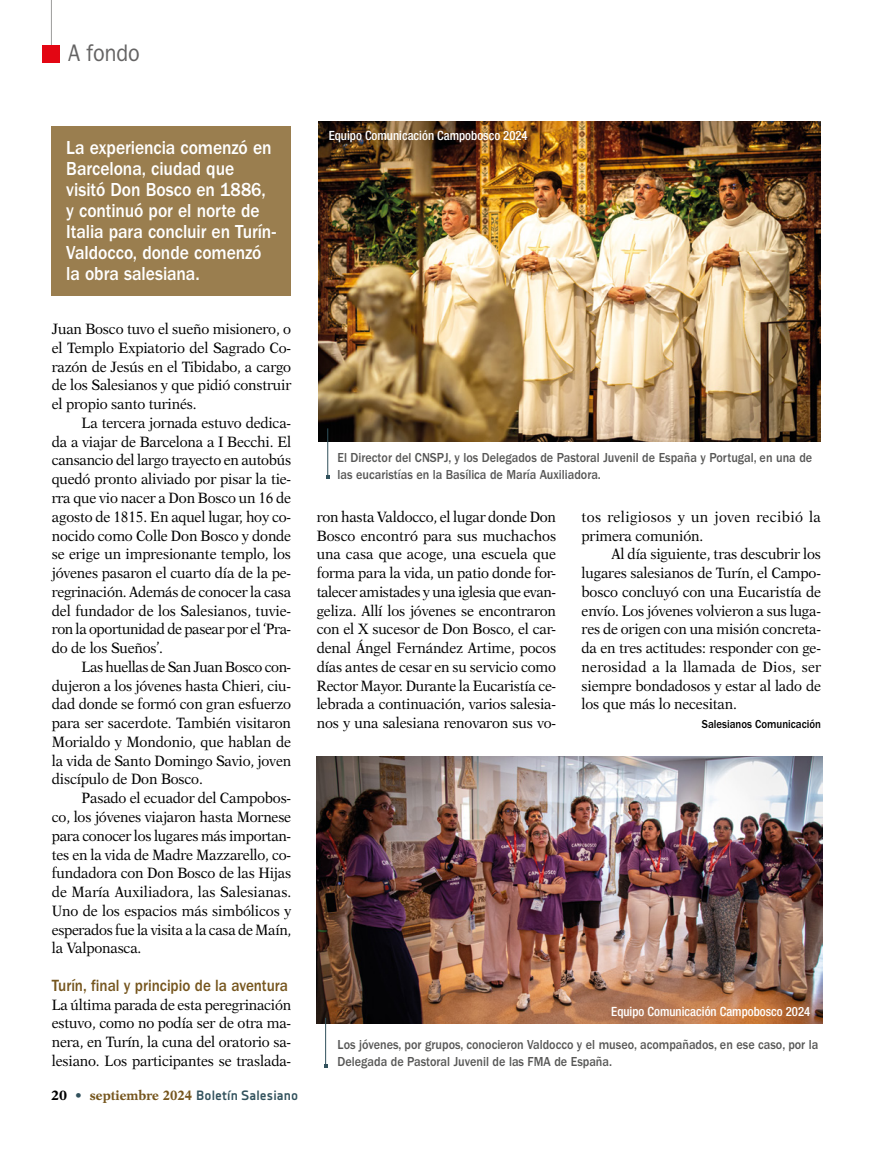
<style>
.page{position:relative;width:872px;height:1149px;background:#fff}
.page>*{position:absolute;margin:0;border:0;box-sizing:border-box;transform-origin:0 0}
.t1{font:24px "ITC Franklin Gothic Std";color:#646363;scale:.9 1}
.t2{font:500 19.5px/21px "ITC Franklin Gothic Std";letter-spacing:-.005em;color:#fff;scale:.9 1}
.t3{font:500 16.8px "ITC Franklin Gothic Std";letter-spacing:-.005em;color:#76561e;scale:.9 1}
.t4{font:15px/18.8px "New Aster LT Std";letter-spacing:-.01em;color:#000;text-align:justify;scale:.92 1}
.t5{font:15px/18.8px "New Aster LT Std";letter-spacing:.025em;color:#000;scale:.92 1}
.t6{font:500 13.5px/16.5px "ITC Franklin Gothic Std";color:#575756;scale:.9 1}
.t7{font:700 13.5px "Decima Nova Pro";letter-spacing:.01em;color:#31515c}
.t8{font:500 condensed 12.75px "Helvetica Neue LT Std";color:#fff}
.t9{font:500 12px "ITC Franklin Gothic Std";color:#000;scale:.9 1}
.s1{font-family:"New Aster LT Std";color:#000}
.s2{font-family:"New Aster LT Std"}
.s3{font-family:"New Aster LT Std";color:#76561e}
</style>
<div class="page">
<img style="left:318px;top:122px;width:503px;height:319px">
<img style="left:316px;top:756px;width:506px;height:266px">
<div style="left:51px;top:126px;width:240px;height:169px;background:#9a7e4f"></div>
<hr style="left:327px;top:428px;width:1px;height:48px;background:#31515c">
<hr style="left:325px;top:1017px;width:1px;height:48px;background:#31515c">
<hr style="left:51px;top:0;width:1px;height:53px;background:#9d9d9c">
<div style="left:43px;top:46px;width:17px;height:17px;background:#e30613"></div>
<h1 class="t1" style="left:68px;top:39px;width:81px">A fondo</h1>
<h2 class="t2" style="left:66px;top:137px;width:234px">La experiencia comenzó en<br>Barcelona, ciudad que visitó Don Bosco en 1886, y continuó por el norte de<br>Italia para concluir en Turín-<br>Valdocco, donde comenzó la obra salesiana.</h2>
<p class="t4" style="left:52px;top:319px;width:262px">Juan Bosco tuvo el sueño misionero, o el Templo Expiatorio del Sagrado Co&shy;razón de Jesús en el Tibidabo, a cargo de los Salesianos y que pidió construir el propio santo turinés.</p>
<p class="t4" style="left:52px;top:413px;width:262px;text-indent:30px">La tercera jornada estuvo dedica&shy;da a viajar de Barcelona a I Becchi. El cansancio del largo trayecto en autobús quedó pronto aliviado por pisar la tie&shy;rra que vio nacer a Don Bosco un 16 de agosto de 1815. En aquel lugar, hoy co&shy;nocido como Colle Don Bosco y donde se erige un impresionante templo, los jóvenes pasaron el cuarto día de la pe&shy;regrinación. Además de conocer la casa del fundador de los Salesianos, tuvie&shy;ron la oportunidad de pasear por el ‘Pra&shy;do de los Sueños’.</p>
<p class="t4" style="left:52px;top:657px;width:262px;text-indent:30px">Las huellas de San Juan Bosco con&shy;dujeron a los jóvenes hasta Chieri, ciu&shy;dad donde se formó con gran esfuerzo para ser sacerdote. También visitaron Morialdo y Mondonio, que hablan de la vida de Santo Domingo Savio, joven discípulo de Don Bosco.</p>
<p class="t4" style="left:52px;top:788px;width:262px;text-indent:30px">Pasado el ecuador del Campobos&shy;co, los jóvenes viajaron hasta Mornese para conocer los lugares más importan&shy;tes en la vida de Madre Mazzarello, co&shy;fundadora con Don Bosco de las Hijas de María Auxiliadora, las Salesianas.<br>Uno de los espacios más simbólicos y esperados fue la visita a la casa de Maín, la Valponasca.</p>
<p class="t3" style="left:52px;top:975px;width:264px">Turín, final y principio de la aventura</p>
<p class="t4" style="left:52px;top:994px;width:262px">La última parada de esta peregrinación estuvo, como no podía ser de otra ma&shy;nera, en Turín, la cuna del oratorio sa&shy;lesiano. Los participantes se traslada-</p>
<p class="t7" style="left:51px;top:1086px;width:249px"><span class="s1">20</span> <span class="s2">•</span> <span class="s3">septiembre 2024</span> Boletín Salesiano</p>
<p class="t8" style="left:329px;top:128px;width:200px">Equipo Comunicación Campobosco 2024</p>
<p class="t6" style="left:338px;top:449px;width:529px">El Director del CNSPJ, y los Delegados de Pastoral Juvenil de España y Portugal, en una de las eucaristías en la Basílica de María Auxiliadora.</p>
<p class="t4" style="left:317px;top:507px;width:262px">ron hasta Valdocco, el lugar donde Don Bosco encontró para sus muchachos una casa que acoge, una escuela que forma para la vida, un patio donde for&shy;talecer amistades y una iglesia que evan&shy;geliza. Allí los jóvenes se encontraron con el X sucesor de Don Bosco, el car&shy;denal Ángel Fernández Artime, pocos días antes de cesar en su servicio como Rector Mayor. Durante la Eucaristía ce&shy;lebrada a continuación, varios salesia&shy;nos y una salesiana renovaron sus vo-</p>
<p class="t5" style="left:581px;top:507px;width:262px">tos religiosos y un joven recibió la primera comunión.</p>
<p class="t4" style="left:581px;top:544px;width:262px;text-indent:30px">Al día siguiente, tras descubrir los lugares salesianos de Turín, el Campo&shy;bosco concluyó con una Eucaristía de envío. Los jóvenes volvieron a sus luga&shy;res de origen con una misión concreta&shy;da en tres actitudes: responder con ge&shy;nerosidad a la llamada de Dios, ser siempre bondadosos y estar al lado de los que más lo necesitan.</p>
<p class="t9" style="left:702px;top:717px;width:134px">Salesianos Comunicación</p>
<p class="t8" style="left:611px;top:1003px;width:200px">Equipo Comunicación Campobosco 2024</p>
<p class="t6" style="left:338px;top:1036px;width:535px">Los jóvenes, por grupos, conocieron Valdocco y el museo, acompañados, en ese caso, por la<br>Delegada de Pastoral Juvenil de las FMA de España.</p>
</div>
